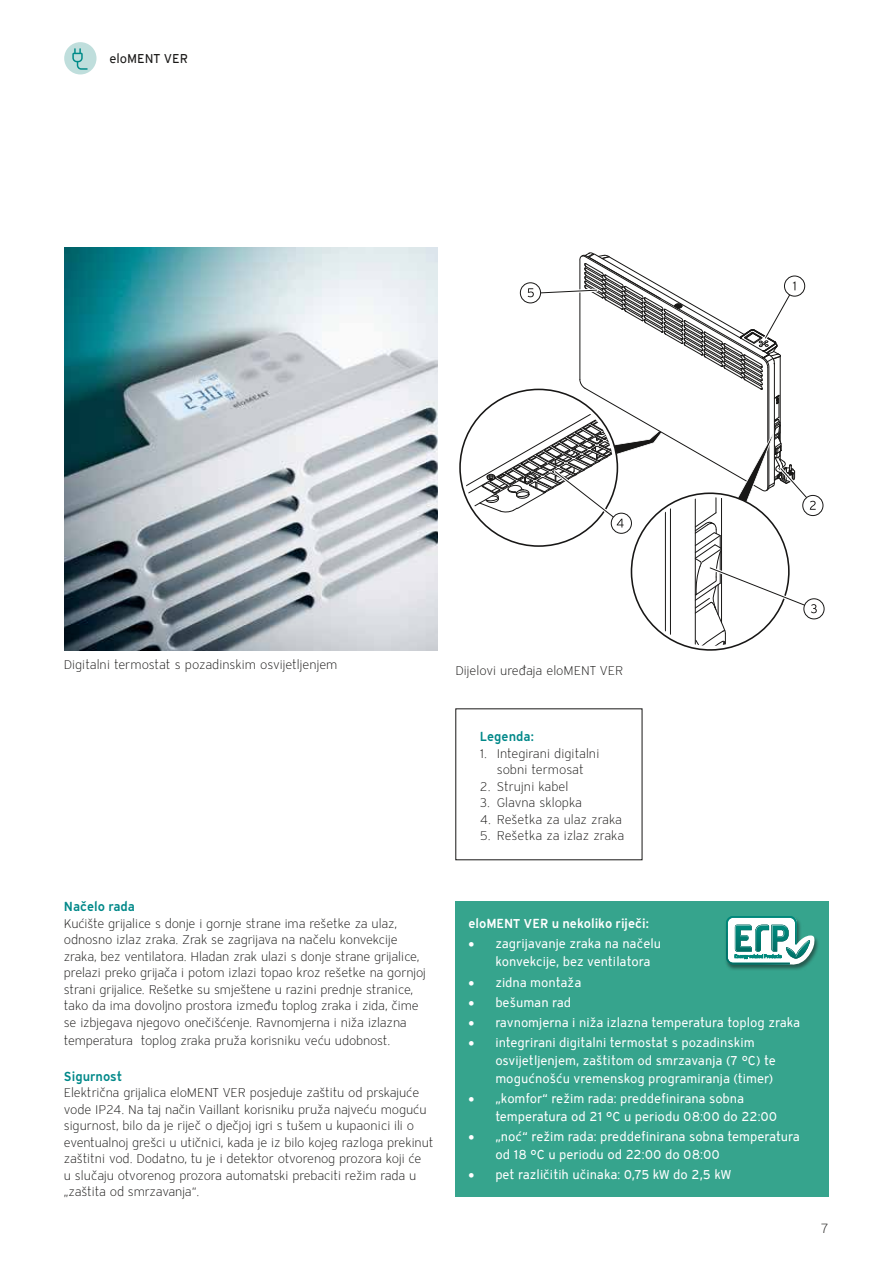
<style>
.page{position:relative;width:893px;height:1263px;background:#fff}
.page>*{position:absolute;margin:0;border:0;box-sizing:border-box;transform-origin:0 0}
.t1{font:13.5px "Vaillant 13 Light TID";color:#181716}
.t2{font:12.75px/16.5px "Vaillant 13 Light TID";letter-spacing:-.01em;color:#181716}
.t3{font:12.75px/18px "Vaillant 13 Book ETID";color:#fff}
.t4{font:12.75px "Vaillant 13 Demi TID";color:#008889}
.t5{font:12.75px "Vaillant 13 Demi TID";color:#fff}
.t6{font:12.75px "Vaillant 13 Book ETID";color:#181716}
</style>
<div class="page">
<img style="left:64px;top:247px;width:374px;height:403px">
<div style="left:802px;top:597px;width:24px;height:23px;border:3px solid #fff;border-radius:50%"></div>
<svg style="left:804px;top:599px;width:20px;height:20px"></svg>
<div style="left:803px;top:598px;width:21px;height:21px;border:1px solid #181716;border-radius:50%"></div>
<div style="left:801px;top:494px;width:24px;height:23px;border:3px solid #fff;border-radius:50%"></div>
<div style="left:803px;top:495px;width:20px;height:21px;background:#fff;border-radius:50%"></div>
<div style="left:802px;top:495px;width:21px;height:21px;border:1px solid #181716;border-radius:50%"></div>
<svg style="left:459px;top:252px;width:359px;height:399px"></svg>
<div style="left:456px;top:901px;width:373px;height:295px;background:#36a48d"></div>
<div style="left:724px;top:915px;width:96px;height:56px;background:#181716;opacity:.52"></div>
<svg style="left:726px;top:916px;width:90px;height:49px;background:#89c1ba"></svg>
<div style="left:64px;top:42px;width:33px;height:32px;background:#bfdedc;border-radius:50%"></div>
<svg style="left:72px;top:48px;width:16px;height:22px"></svg>
<p class="t6" style="left:109px;top:51px;width:80px">eloMENT VER</p>
<p class="t2" style="left:64px;top:656px;width:275px">Digitalni termostat s pozadinskim osvijetljenjem</p>
<p class="t2" style="left:455px;top:662px;width:170px">Dijelovi uređaja eloMENT VER</p>
<p class="t4" style="left:480px;top:728px;width:56px">Legenda:</p>
<p class="t2" style="left:480px;top:745px;width:121px;text-align:center">1. Integirani digitalni sobni termosat</p>
<p class="t2" style="left:480px;top:778px;width:90px">2. Strujni kabel</p>
<p class="t2" style="left:480px;top:794px;width:104px">3. Glavna sklopka</p>
<p class="t2" style="left:480px;top:811px;width:144px">4. Rešetka za ulaz zraka</p>
<p class="t2" style="left:480px;top:827px;width:146px">5. Rešetka za izlaz zraka</p>
<p class="t4" style="left:64px;top:898px;width:73px">Načelo rada</p>
<p class="t2" style="left:64px;top:915px;width:363px">Kućište grijalice s donje i gornje strane ima rešetke za ulaz, odnosno izlaz zraka. Zrak se zagrijava na načelu konvekcije zraka, bez ventilatora. Hladan zrak ulazi s donje strane grijalice, prelazi preko grijača i potom izlazi topao kroz rešetke na gornjoj strani grijalice. Rešetke su smještene u razini prednje stranice, tako da ima dovoljno prostora između toplog zraka i zida, čime se izbjegava njegovo onečišćenje. Ravnomjerna i niža izlazna</p>
<p class="t2" style="left:64px;top:1032px;width:328px">temperatura toplog zraka pruža korisniku veću udobnost.</p>
<p class="t4" style="left:64px;top:1067px;width:60px">Sigurnost</p>
<p class="t2" style="left:64px;top:1084px;width:371px">Električna grijalica eloMENT VER posjeduje zaštitu od prskajuće vode IP24. Na taj način Vaillant korisniku pruža najveću moguću sigurnost, bilo da je riječ o dječjoj igri s tušem u kupaonici ili o eventualnoj grešci u utičnici, kada je iz bilo kojeg razloga prekinut zaštitni vod. Dodatno, tu je i detektor otvorenog prozora koji će<br>u slučaju otvorenog prozora automatski prebaciti režim rada u „zaštita od smrzavanja“.</p>
<p class="t5" style="left:468px;top:915px;width:182px">eloMENT VER u nekoliko riječi:</p>
<p class="t3" style="left:495px;top:935px;width:167px;text-indent:-27px">• zagrijavanje zraka na načelu konvekcije, bez ventilatora</p>
<p class="t3" style="left:468px;top:973px;width:115px">• zidna montaža</p>
<p class="t3" style="left:468px;top:993px;width:104px">• bešuman rad</p>
<p class="t3" style="left:468px;top:1013px;width:333px">• ravnomjerna i niža izlazna temperatura toplog zraka</p>
<p class="t3" style="left:495px;top:1033px;width:282px;text-indent:-27px">• integrirani digitalni termostat s pozadinskim osvijetljenjem, zaštitom od smrzavanja (7 °C) te mogućnošću vremenskog programiranja (timer)</p>
<p class="t3" style="left:495px;top:1089px;width:284px;text-indent:-27px">• „komfor“ režim rada: preddefinirana sobna temperatura od 21 °C u periodu 08:00 do 22:00</p>
<p class="t3" style="left:495px;top:1127px;width:306px;text-indent:-27px">• „noć“ režim rada: preddefinirana sobna temperatura od 18 °C u periodu od 22:00 do 08:00</p>
<p class="t3" style="left:468px;top:1166px;width:265px">• pet različitih učinaka: 0,75 kW do 2,5 kW</p>
<p class="t1" style="left:821px;top:1220px;width:10px">7</p>
</div>
